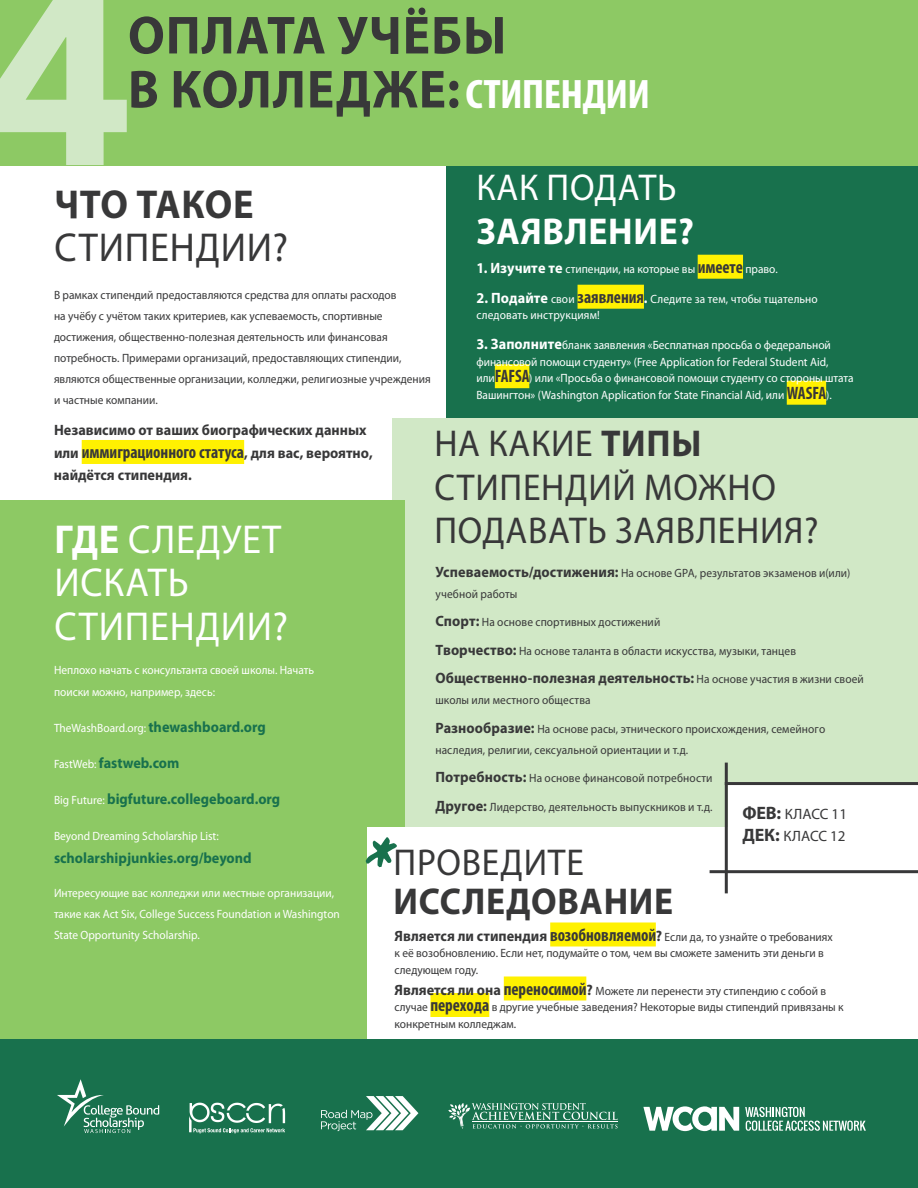
<style>
.page{position:relative;width:918px;height:1188px;background:#fff}
.page>*{position:absolute;margin:0;border:0;box-sizing:border-box;transform-origin:0 0}
.t1{font:700 238.5px "Avenir Next";color:#d1e8c6}
.t2{font:700 72px "Daniel";color:#18714d}
.t3{font:700 54px/54px "Myriad Pro";letter-spacing:.02em;color:#383839;scale:.95 1}
.t4{font:700 condensed 41.4px "Myriad Pro";letter-spacing:-.015em;color:#fff;scale:1.07 1}
.t5{font:40.5px/43.5px "Myriad Pro";letter-spacing:.02em;color:#fff;scale:.95 1}
.t6{font:40.5px "Myriad Pro";letter-spacing:.02em;color:#383839;scale:.95 1}
.t7{font:700 40.5px "Myriad Pro";letter-spacing:.01em;color:#383839;scale:.95 1}
.t8{font:37.5px/43.5px "Myriad Pro";letter-spacing:.02em;color:#383839;scale:.95 1}
.t9{font:700 37.5px "Myriad Pro";letter-spacing:.02em;color:#383839;scale:.95 1}
.t10{font:700 37.5px "Myriad Pro";letter-spacing:.02em;color:#fff;scale:.95 1}
.t11{font:37.5px "Myriad Pro";letter-spacing:.02em;color:#fff;scale:.95 1}
.t12{font:700 condensed 18px "Myriad Pro";letter-spacing:-.005em;color:#383839;scale:.95 1}
.t13{font:700 15px "Myriad Pro";color:#383839;scale:.95 1}
.t14{font:700 15px "Myriad Pro";color:#18714d;scale:.95 1}
.t15{font:15px/22.5px "Myriad Pro";color:#383839}
.t16{font:12px/21px "Myriad Pro";color:#383839;scale:.95 1}
.t17{font:12px/16.5px "Myriad Pro";color:#fff;scale:.95 1}
.s1{font-weight:700;font-size:15px}
.s2{font-weight:700;font-stretch:condensed;font-size:18px;color:#383839}
.s3{font-stretch:normal;font-size:15px}
.s4{font-weight:700}
.s5{font-weight:400;font-size:12px}
.s6{font-weight:700;font-size:18px}
.s7{font-weight:700;font-size:15px;color:#18714d}
.s8{font-weight:400;font-size:12px;color:#fff}
.s9{font-weight:700;font-stretch:condensed;font-size:18px}
</style>
<div class="page">
<div style="left:392px;top:418px;width:526px;height:450px;background:#d1e8c6"></div>
<div style="left:446px;top:113px;width:472px;height:305px;background:#18714d"></div>
<div style="left:698px;top:255px;width:45px;height:24px;background:#fff101"></div>
<div style="left:578px;top:285px;width:66px;height:24px;background:#fff101"></div>
<div style="left:495px;top:364px;width:34px;height:24px;background:#fff101"></div>
<div style="left:787px;top:381px;width:39px;height:24px;background:#fff101"></div>
<div style="left:0;top:500px;width:405px;height:557px;background:#8dc964"></div>
<div style="left:0;top:0;width:918px;height:165px;background:#8dc964"></div>
<div style="left:82px;top:440px;width:162px;height:24px;background:#fff101"></div>
<div style="left:367px;top:828px;width:551px;height:222px;background:#fff"></div>
<div style="left:550px;top:922px;width:106px;height:24px;background:#fff101"></div>
<div style="left:504px;top:976px;width:82px;height:24px;background:#fff101"></div>
<div style="left:430px;top:993px;width:59px;height:24px;background:#fff101"></div>
<div style="left:728px;top:783px;width:190px;height:87px;background:#fff"></div>
<hr style="left:725px;top:782px;width:193px;height:3px;background:#383839">
<hr style="left:725px;top:763px;width:3px;height:130px;background:#383839">
<hr style="left:710px;top:870px;width:208px;height:3px;background:#383839">
<div style="left:0;top:1039px;width:918px;height:149px;background:#18714d"></div>
<svg style="left:321px;top:1096px;width:97px;height:35px"></svg>
<svg style="left:643px;top:1106px;width:96px;height:25px"></svg>
<svg style="left:745px;top:1107px;width:121px;height:24px"></svg>
<svg style="left:57px;top:1079px;width:102px;height:54px"></svg>
<svg style="left:448px;top:1103px;width:170px;height:26px"></svg>
<svg style="left:189px;top:1103px;width:96px;height:30px"></svg>
<h1 class="t1" style="left:-19px;top:-125px;width:156px">4</h1>
<h3 class="t3" style="left:128px;top:7px;width:400px">ОПЛАТА УЧЁБЫ<br>В КОЛЛЕДЖЕ:</h3>
<h3 class="t4" style="left:465px;top:69px;width:174px">СТИПЕНДИИ</h3>
<h3 class="t11" style="left:476px;top:165px;width:212px">КАК ПОДАТЬ</h3>
<h3 class="t10" style="left:476px;top:207px;width:231px">ЗАЯВЛЕНИЕ?</h3>
<p class="t17" style="left:476px;top:260px;width:319px"><span class="s1">1. Изучите те</span> стипендии, на которые вы <span class="s2">имеете</span> право.</p>
<p class="t17" style="left:476px;top:290px;width:361px"><span class="s1">2. Подайте</span> свои <span class="s2">заявления</span><span class="s1">.</span> Следите за тем, чтобы тщательно следовать инструкциям!</p>
<p class="t17" style="left:476px;top:337px;width:399px"><span class="s1">3. Заполните</span>бланк заявления «Бесплатная просьба о федеральной финансовой помощи студенту» (Free Application for Federal Student Aid, или<span class="s2">FAFSA</span>) или «Просьба о финансовой помощи студенту со стороны штата Вашингтон» (Washington Application for State Financial Aid, или <span class="s2">WASFA</span>).</p>
<h3 class="t7" style="left:54px;top:177px;width:211px">ЧТО ТАКОЕ</h3>
<h3 class="t6" style="left:54px;top:222px;width:248px">СТИПЕНДИИ?</h3>
<p class="t16" style="left:54px;top:284px;width:398px">В рамках стипендий предоставляются средства для оплаты расходов<br>на учёбу с учётом таких критериев, как успеваемость, спортивные достижения, общественно-полезная деятельность или финансовая потребность. Примерами организаций, предоставляющих стипендии, являются общественные организации, колледжи, религиозные учреждения и частные компании.</p>
<p class="t13" style="left:54px;top:421px;width:330px">Независимо от ваших биографических данных</p>
<h3 class="t12" style="left:54px;top:441px;width:337px"><span class="s3">или</span> иммиграционного статуса<span class="s3">, для вас, вероятно,</span></h3>
<p class="t13" style="left:54px;top:466px;width:147px">найдётся стипендия.</p>
<h3 class="t8" style="left:434px;top:422px;width:406px">НА КАКИЕ <span class="s4">ТИПЫ<br></span>СТИПЕНДИЙ МОЖНО<br>ПОДАВАТЬ ЗАЯВЛЕНИЯ?</h3>
<p class="t16" style="left:436px;top:562px;width:438px"><span class="s1">Успеваемость/достижения:</span> На основе GPA, результатов экзаменов и(или) учебной работы</p>
<p class="t16" style="left:436px;top:612px;width:238px"><span class="s1">Спорт:</span> На основе спортивных достижений</p>
<p class="t16" style="left:436px;top:640px;width:381px"><span class="s1">Творчество:</span> На основе таланта в области искусства, музыки, танцев</p>
<p class="t13" style="left:436px;top:668px;width:452px">Общественно-полезная деятельность: <span class="s5">На основе участия в жизни своей</span></p>
<p class="t16" style="left:436px;top:690px;width:165px">школы или местного общества</p>
<p class="t16" style="left:435px;top:718px;width:412px"><span class="s1">Разнообразие:</span> На основе расы, этнического происхождения, семейного наследия, религии, сексуальной ориентации и т.д.</p>
<p class="t16" style="left:436px;top:768px;width:293px"><span class="s1">Потребность:</span> На основе финансовой потребности</p>
<p class="t16" style="left:436px;top:796px;width:293px"><span class="s1">Другое:</span> Лидерство, деятельность выпускников и т.д.</p>
<p class="t15" style="left:742px;top:802px;width:106px"><span class="s6">ФЕВ:</span> КЛАСС 11<br><span class="s6">ДЕК:</span> КЛАСС 12</p>
<h3 class="t5" style="left:54px;top:517px;width:248px"><span class="s4">ГДЕ</span> СЛЕДУЕТ<br>ИСКАТЬ<br>СТИПЕНДИИ?</h3>
<p class="t17" style="left:54px;top:658px;width:275px;line-height:22.5px">Неплохо начать с консультанта своей школы. Начать поиски можно, например, здесь:</p>
<p class="t17" style="left:54px;top:720px;width:224px">TheWashBoard.org: <span class="s7">thewashboard.org</span></p>
<p class="t14" style="left:54px;top:754px;width:134px"><span class="s8">FastWeb:</span> fastweb.com</p>
<p class="t14" style="left:54px;top:790px;width:240px"><span class="s8">Big Future:</span> bigfuture.collegeboard.org</p>
<p class="t17" style="left:54px;top:828px;width:175px">Beyond Dreaming Scholarship List:</p>
<p class="t14" style="left:54px;top:848px;width:210px">scholarshipjunkies.org/beyond</p>
<p class="t17" style="left:54px;top:883px;width:302px;line-height:21px">Интересующие вас колледжи или местные организации, такие как Act Six, College Success Foundation и Washington<br>State Opportunity Scholarship.</p>
<h2 class="t2" style="left:365px;top:831px;width:37px">*</h2>
<h3 class="t8" style="left:394px;top:840px;width:202px">ПРОВЕДИТЕ</h3>
<h3 class="t9" style="left:394px;top:877px;width:296px">ИССЛЕДОВАНИЕ</h3>
<p class="t16" style="left:394px;top:928px;width:463px;line-height:16.5px"><span class="s1">Является ли стипендия</span> <span class="s9">возобновляемой</span><span class="s1">?</span> Если да, то узнайте о требованиях к её возобновлению. Если нет, подумайте о том, чем вы сможете заменить эти деньги в следующем году.</p>
<p class="t16" style="left:394px;top:982px;width:474px;line-height:16.5px"><span class="s1">Является ли она</span> <span class="s9">переносимой</span><span class="s1">?</span> Можете ли перенести эту стипендию с собой в случае <span class="s9">перехода</span> в другие учебные заведения? Некоторые виды стипендий привязаны к конкретным колледжам.</p>
</div>
